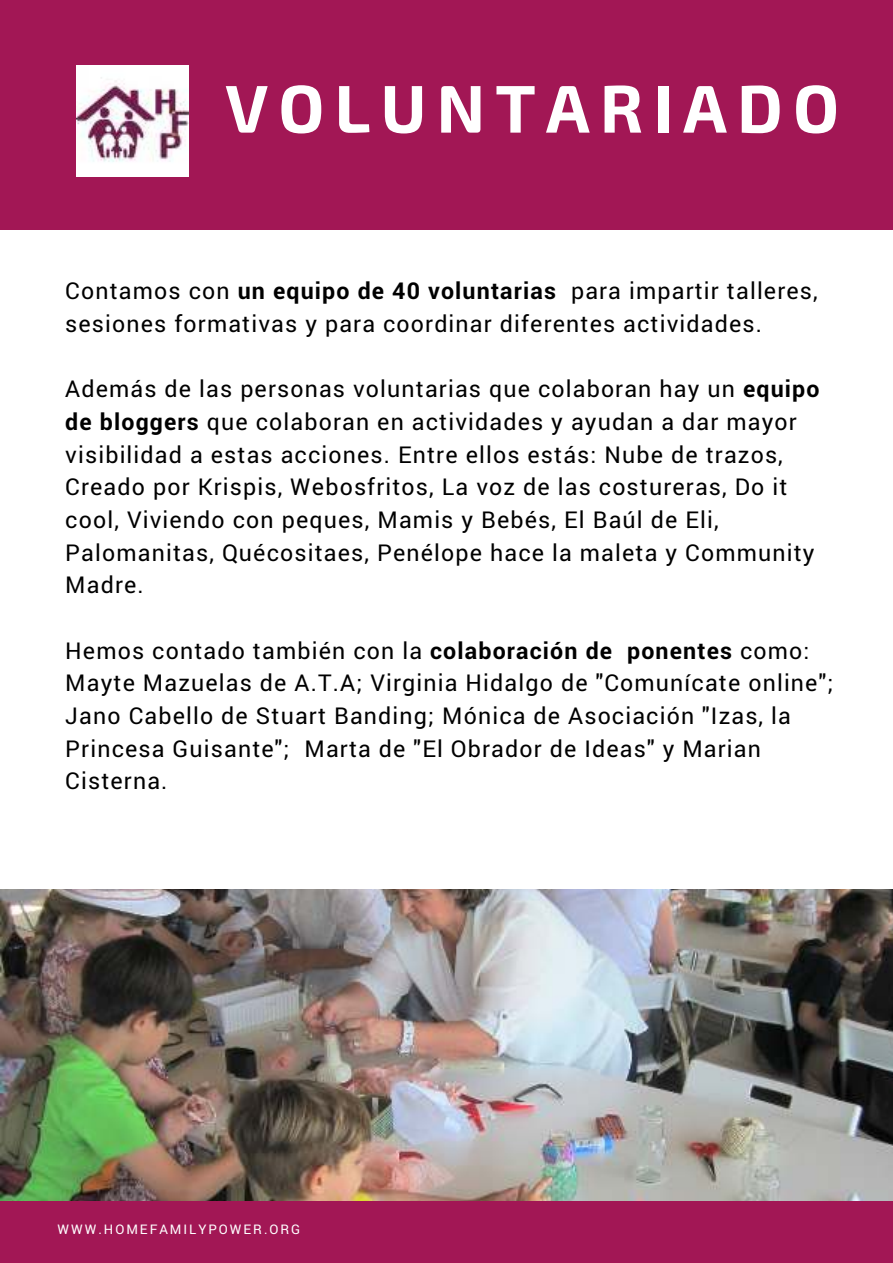
<style>
.page{position:relative;width:893px;height:1263px;background:#fff}
.page>*{position:absolute;margin:0;border:0;box-sizing:border-box;transform-origin:0 0}
.t1{font:700 67.5px "Exo 2";letter-spacing:.15em;color:#fff}
.t2{font:23.25px/32.7px "Roboto";letter-spacing:.05em;color:#000}
.t3{font:13.2px "Roboto";letter-spacing:.15em;color:#fff}
.s1{font-weight:700}
</style>
<div class="page">
<div style="left:0;top:0;width:893px;height:230px;background:#a21755"></div>
<img style="left:0;top:889px;width:893px;height:311px">
<div style="left:0;top:1201px;width:893px;height:62px;background:#a21755"></div>
<img style="left:77px;top:65px;width:111px;height:112px">
<h1 class="t1" style="left:225px;top:69px;width:615px">VOLUNTARIADO</h1>
<p class="t2" style="left:65px;top:275px;width:754px">Contamos con <span class="s1">un equipo de 40 voluntarias</span> para impartir talleres, sesiones formativas y para coordinar diferentes actividades.</p>
<p class="t2" style="left:65px;top:373px;width:756px">Además de las personas voluntarias que colaboran hay un <span class="s1">equipo de bloggers</span> que colaboran en actividades y ayudan a dar mayor visibilidad a estas acciones. Entre ellos estás: Nube de trazos, Creado por Krispis, Webosfritos, La voz de las costureras, Do it cool, Viviendo con peques, Mamis y Bebés, El Baúl de Eli, Palomanitas, Quécositaes, Penélope hace la maleta y Community Madre.</p>
<p class="t2" style="left:65px;top:634px;width:769px">Hemos contado también con la <span class="s1">colaboración de ponentes</span> como:<br>Mayte Mazuelas de A.T.A; Virginia Hidalgo de "Comunícate online"; Jano Cabello de Stuart Banding; Mónica de Asociación "Izas, la Princesa Guisante"; Marta de "El Obrador de Ideas" y Marian Cisterna.</p>
<p class="t3" style="left:57px;top:1222px;width:244px">WWW.HOMEFAMILYPOWER.ORG</p>
</div>
